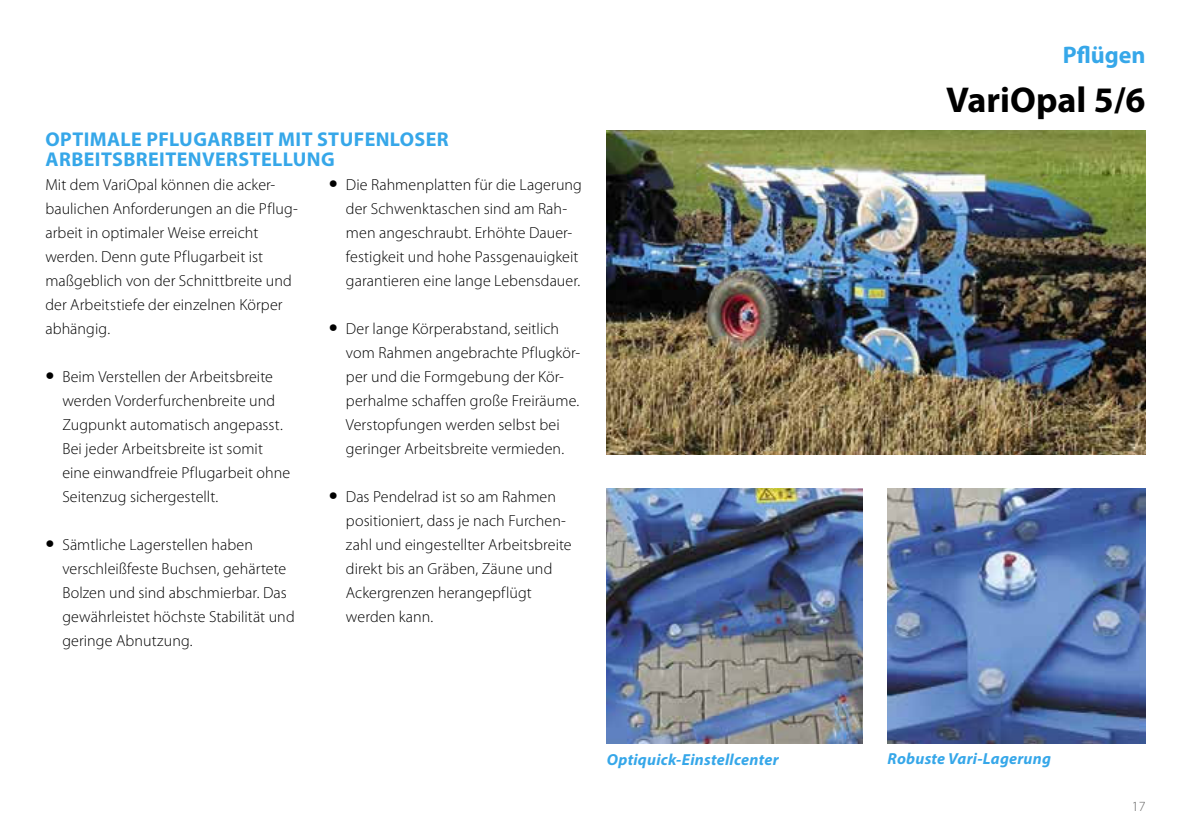
<style>
.page{position:relative;width:1191px;height:840px;background:#fff}
.page>*{position:absolute;margin:0;border:0;box-sizing:border-box;transform-origin:0 0}
.t1{font:700 36px "Myriad Pro";color:#000}
.t2{font:700 24px "Myriad Pro";color:#36a7e9}
.t3{font:700 20px/20px "Myriad Pro";letter-spacing:.02em;color:#36a7e9}
.t4{font:300 16px/24px "Myriad Pro";letter-spacing:.005em;color:#000}
.t5{font:italic 700 16px "Myriad Pro";letter-spacing:.015em;color:#36a7e9}
.t6{font:300 14px "Myriad Pro";color:#636363}
.s1{font-weight:400;font-size:32px}
</style>
<div class="page">
<img style="left:607px;top:130px;width:538px;height:324px">
<img style="left:887px;top:488px;width:258px;height:255px">
<img style="left:607px;top:488px;width:255px;height:255px">
<p class="t3" style="left:46px;top:129px;width:405px">OPTIMALE PFLUGARBEIT MIT STUFENLOSER<br>ARBEITSBREITENVERSTELLUNG</p>
<p class="t4" style="left:346px;top:173px;width:237px;text-indent:-17px"><span class="s1">•</span> Die Rahmenplatten für die Lagerung der Schwenktaschen sind am Rah&shy;men angeschraubt. Erhöhte Dauer&shy;festigkeit und hohe Passgenauigkeit garantieren eine lange Lebensdauer.</p>
<p class="t4" style="left:346px;top:317px;width:236px;text-indent:-17px"><span class="s1">•</span> Der lange Körperabstand, seitlich vom Rahmen angebrachte Pflugkör&shy;per und die Formgebung der Kör&shy;perhalme schaffen große Freiräume.<br>Verstopfungen werden selbst bei geringer Arbeitsbreite vermieden.</p>
<p class="t4" style="left:346px;top:485px;width:227px;text-indent:-17px"><span class="s1">•</span> Das Pendelrad ist so am Rahmen positioniert, dass je nach Furchen&shy;zahl und eingestellter Arbeitsbreite direkt bis an Gräben, Zäune und<br>Ackergrenzen herangepflügt werden kann.</p>
<p class="t4" style="left:45px;top:173px;width:254px">Mit dem VariOpal können die acker&shy;baulichen Anforderungen an die Pflug&shy;arbeit in optimaler Weise erreicht werden. Denn gute Pflugarbeit ist maßgeblich von der Schnittbreite und der Arbeitstiefe der einzelnen Körper abhängig.</p>
<p class="t4" style="left:62px;top:365px;width:229px;text-indent:-17px"><span class="s1">•</span> Beim Verstellen der Arbeitsbreite werden Vorderfurchenbreite und Zugpunkt automatisch angepasst.<br>Bei jeder Arbeitsbreite ist somit eine einwandfreie Pflugarbeit ohne Seitenzug sichergestellt.</p>
<p class="t4" style="left:62px;top:533px;width:234px;text-indent:-17px"><span class="s1">•</span> Sämtliche Lagerstellen haben verschleißfeste Buchsen, gehärtete<br>Bolzen und sind abschmierbar. Das gewährleistet höchste Stabilität und geringe Abnutzung.</p>
<h2 class="t2" style="left:1062px;top:43px;width:84px">Pflügen</h2>
<h1 class="t1" style="left:946px;top:81px;width:201px">VariOpal 5/6</h1>
<p class="t5" style="left:607px;top:750px;width:173px">Optiquick-Einstellcenter</p>
<p class="t5" style="left:887px;top:750px;width:165px">Robuste Vari-Lagerung</p>
<p class="t6" style="left:1132px;top:799px;width:15px">17</p>
</div>
